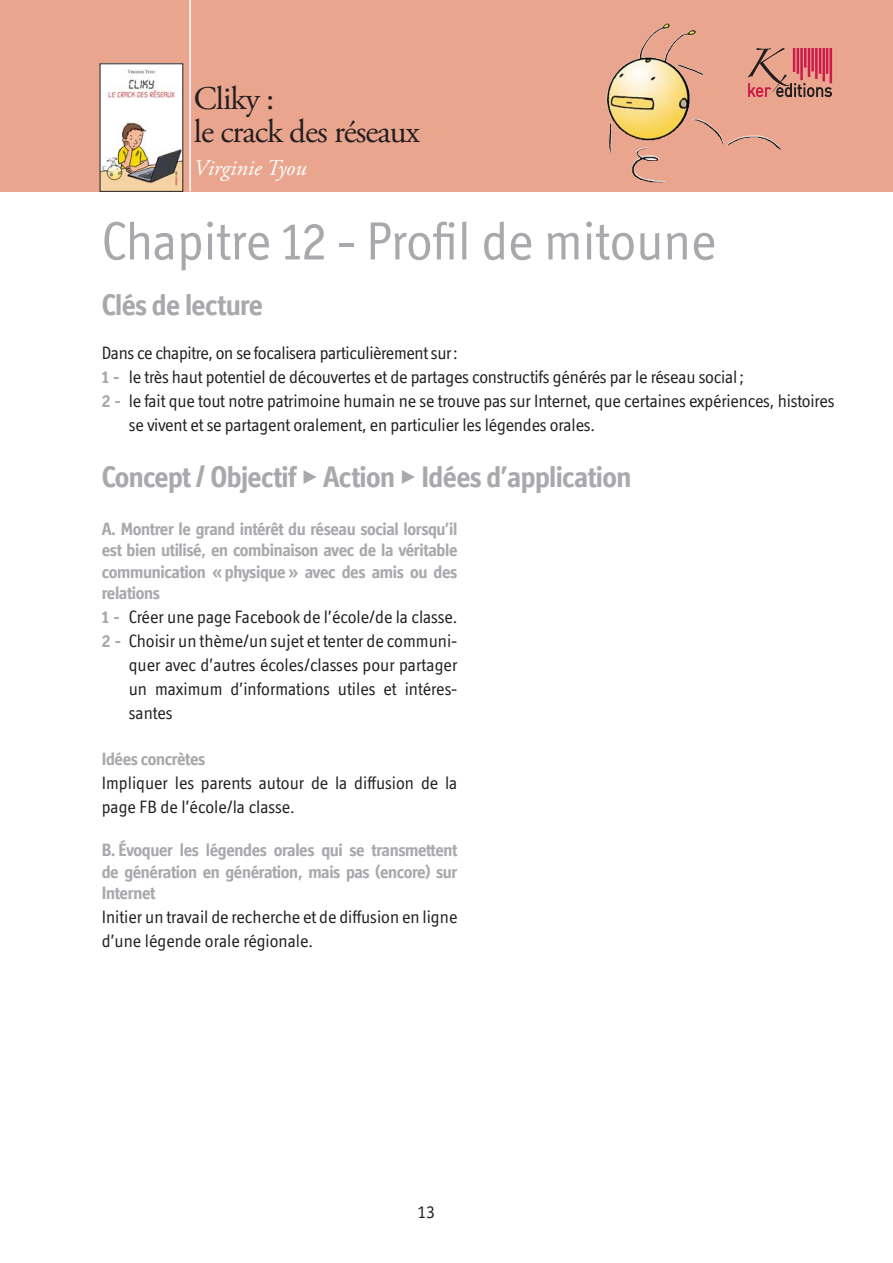
<style>
.page{position:relative;width:893px;height:1263px;background:#fff}
.page>*{position:absolute;margin:0;border:0;box-sizing:border-box;transform-origin:0 0}
.t1{font:54px "Officina Display ITC Std";color:#a8a9ad}
.t2{font:33px/33px "Adobe Garamond Pro";letter-spacing:-.03em;color:#231f20}
.Titre_péda{font:700 30px "Officina Display ITC Std";letter-spacing:-.02em;color:#a8a9ad}
.t3{font:italic 22.5px "Adobe Garamond Pro";color:#fff}
.Sous-titre_péda{font:18px/24px "Officina Display ITC Std";letter-spacing:-.01em;color:#231f20}
.Sous-titre_péda-2{font:700 18px/21.6px "Officina Display ITC Std";letter-spacing:-.02em;color:#a8a9ad;text-align:justify}
.t4{font:18px "Officina Sans";color:#231f20}
.s1{font-weight:700;color:#a8a9ad}
</style>
<div class="page">
<div style="left:0;top:0;width:893px;height:191px;background:#eaa58e"></div>
<img style="left:607px;top:23px;width:89px;height:117px">
<img style="left:102px;top:65px;width:79px;height:125px">
<hr style="left:189px;top:0;width:2px;height:191px;background:#fff">
<svg style="left:748px;top:48px;width:84px;height:49px"></svg>
<hr style="left:793px;top:48px;width:2px;height:24px;background:#cc1c4a">
<h2 class="t2" style="left:194px;top:83px;width:228px">Cliky :<br>le crack des réseaux</h2>
<p class="t3" style="left:194px;top:154px;width:114px">Virginie Tyou</p>
<p class="t1" style="left:102px;top:210px;width:616px">Chapitre 12 - Profil de mitoune</p>
<p class="Titre_péda" style="left:102px;top:288px;width:163px">Clés de lecture</p>
<p class="Sous-titre_péda" style="left:102px;top:340px;width:357px">Dans ce chapitre, on se focalisera particulièrement sur:</p>
<p class="Sous-titre_péda" style="left:102px;top:364px;width:644px"><span class="s1">1 -</span> le très haut potentiel de découvertes et de partages constructifs générés par le réseau social;</p>
<p class="Sous-titre_péda" style="left:129px;top:388px;width:707px;text-indent:-27px"><span class="s1">2 -</span> le fait que tout notre patrimoine humain ne se trouve pas sur Internet, que certaines expériences, histoires se vivent et se partagent oralement, en particulier les légendes orales.</p>
<p class="Titre_péda" style="left:102px;top:459px;width:531px">Concept / Objectif • Action • Idées d’application</p>
<p class="Sous-titre_péda-2" style="left:102px;top:518px;width:357px">A. Montrer le grand intérêt du réseau social lorsqu’il est bien utilisé, en combinaison avec de la véritable communication « physique » avec des amis ou des relations</p>
<p class="Sous-titre_péda" style="left:102px;top:605px;width:357px"><span class="s1">1 -</span> Créer une page Facebook de l’école/de la classe.</p>
<p class="Sous-titre_péda" style="left:129px;top:629px;width:330px;text-align:justify;text-indent:-27px"><span class="s1">2 -</span> Choisir un thème/un sujet et tenter de communi&shy;quer avec d’autres écoles/classes pour partager un maximum d’informations utiles et intéres&shy;santes</p>
<p class="Sous-titre_péda-2" style="left:102px;top:748px;width:105px">Idées concrètes</p>
<p class="Sous-titre_péda" style="left:102px;top:771px;width:357px">Impliquer les parents autour de la diffusion de la page FB de l’école/la classe.</p>
<p class="Sous-titre_péda-2" style="left:102px;top:839px;width:357px">B. Évoquer les légendes orales qui se transmettent de génération en génération, mais pas (encore) sur Internet</p>
<p class="Sous-titre_péda" style="left:102px;top:905px;width:357px">Initier un travail de recherche et de diffusion en ligne d’une légende orale régionale.</p>
<p class="t4" style="left:417px;top:1202px;width:19px">13</p>
</div>
